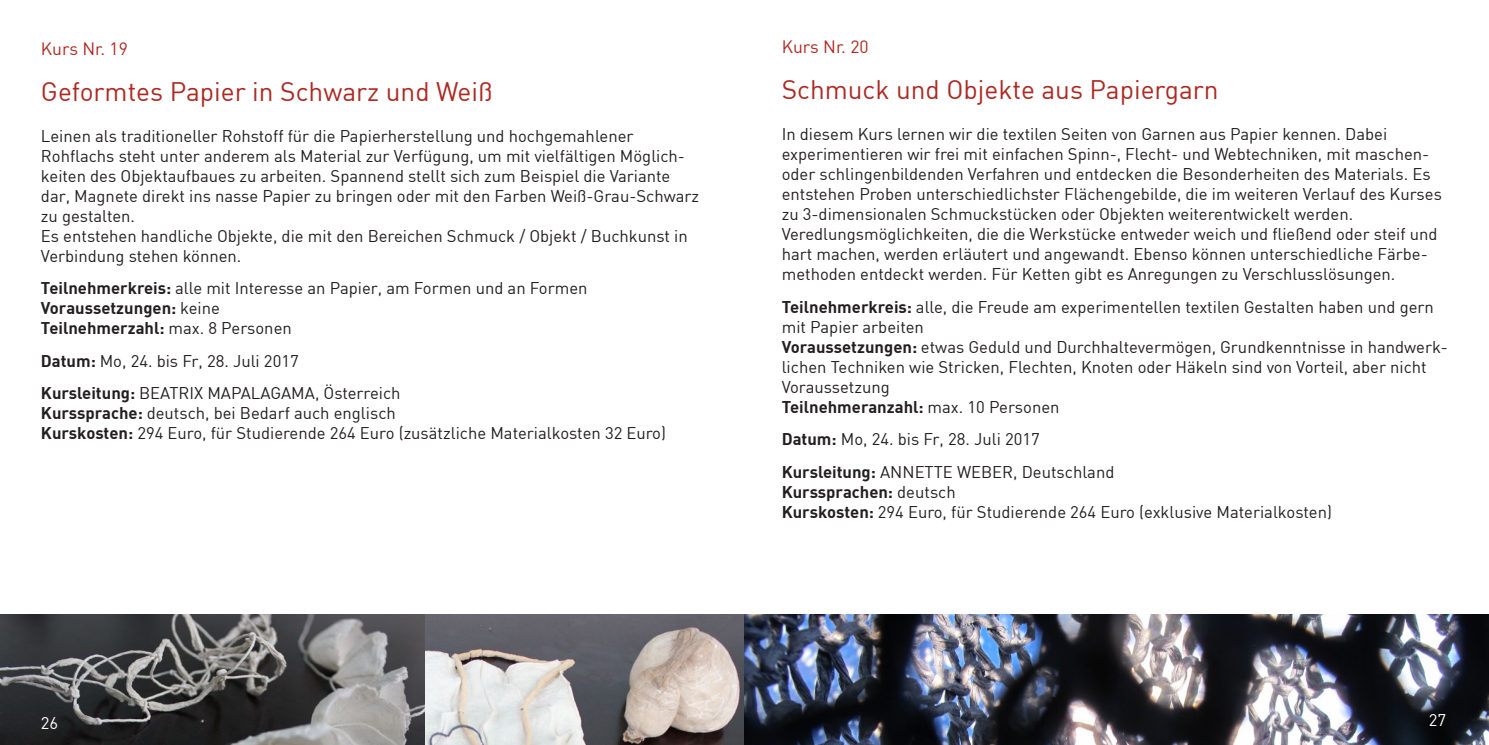
<style>
.page{position:relative;width:1489px;height:745px;background:#fff}
.page>*{position:absolute;margin:0;border:0;box-sizing:border-box;transform-origin:0 0}
.t1{font:26.25px "DIN";color:#ad2a23}
.t2{font:17.5px "DIN";color:#ad2a23}
.t3{font:17.5px "DIN";color:#fff}
.t4{font:16.62px/19.9px "DIN";color:#231f20}
.t5{font:16.62px "DIN";color:#fff}
.s1{font-weight:700}
</style>
<div class="page">
<img style="left:424px;top:614px;width:1064px;height:130px">
<img style="left:0;top:614px;width:424px;height:130px">
<p class="t2" style="left:41px;top:37px;width:88px">Kurs Nr. 19</p>
<h1 class="t1" style="left:41px;top:75px;width:453px">Geformtes Papier in Schwarz und Weiß</h1>
<p class="t4" style="left:41px;top:125px;width:659px">Leinen als traditioneller Rohstoff für die Papierherstellung und hochgemahlener Rohflachs steht unter anderem als Material zur Verfügung, um mit vielfältigen Möglich&shy;keiten des Objektaufbaues zu arbeiten. Spannend stellt sich zum Beispiel die Variante dar, Magnete direkt ins nasse Papier zu bringen oder mit den Farben Weiß-Grau-Schwarz zu gestalten.<br>Es entstehen handliche Objekte, die mit den Bereichen Schmuck / Objekt / Buchkunst in Verbindung stehen können.</p>
<p class="t4" style="left:41px;top:278px;width:548px"><span class="s1">Teilnehmerkreis:</span> alle mit Interesse an Papier, am Formen und an Formen<br><span class="s1">Voraussetzungen:</span> keine<br><span class="s1">Teilnehmerzahl:</span> max. 8 Personen</p>
<p class="t4" style="left:41px;top:344px;width:361px;line-height:32.6px"><span class="s1">Datum:</span> Mo, 24. bis Fr, 28. Juli 2017<br><span class="s1">Kursleitung:</span> BEATRIX MAPALAGAMA, Österreich</p>
<p class="t4" style="left:41px;top:403px;width:626px"><span class="s1">Kurssprache:</span> deutsch, bei Bedarf auch englisch<br><span class="s1">Kurskosten:</span> 294 Euro, für Studierende 264 Euro (zusätzliche Materialkosten 32 Euro)</p>
<p class="t2" style="left:781px;top:36px;width:88px">Kurs Nr. 20</p>
<h1 class="t1" style="left:781px;top:74px;width:438px">Schmuck und Objekte aus Papiergarn</h1>
<p class="t4" style="left:781px;top:124px;width:661px">In diesem Kurs lernen wir die textilen Seiten von Garnen aus Papier kennen. Dabei experimentieren wir frei mit einfachen Spinn-, Flecht- und Webtechniken, mit maschen&shy;oder schlingenbildenden Verfahren und entdecken die Besonderheiten des Materials. Es entstehen Proben unterschiedlichster Flächengebilde, die im weiteren Verlauf des Kurses zu 3-dimensionalen Schmuckstücken oder Objekten weiterentwickelt werden.<br>Veredlungsmöglichkeiten, die die Werkstücke entweder weich und fließend oder steif und hart machen, werden erläutert und angewandt. Ebenso können unterschiedliche Färbe&shy;methoden entdeckt werden. Für Ketten gibt es Anregungen zu Verschlusslösungen.</p>
<p class="t4" style="left:781px;top:296px;width:667px"><span class="s1">Teilnehmerkreis:</span> alle, die Freude am experimentellen textilen Gestalten haben und gern mit Papier arbeiten<br><span class="s1">Voraussetzungen:</span> etwas Geduld und Durchhaltevermögen, Grundkenntnisse in handwerk&shy;lichen Techniken wie Stricken, Flechten, Knoten oder Häkeln sind von Vorteil, aber nicht Voraussetzung<br><span class="s1">Teilnehmeranzahl:</span> max. 10 Personen</p>
<p class="t4" style="left:781px;top:422px;width:334px;line-height:32.6px"><span class="s1">Datum:</span> Mo, 24. bis Fr, 28. Juli 2017<br><span class="s1">Kursleitung:</span> ANNETTE WEBER, Deutschland</p>
<p class="t4" style="left:781px;top:481px;width:551px"><span class="s1">Kurssprachen:</span> deutsch<br><span class="s1">Kurskosten:</span> 294 Euro, für Studierende 264 Euro (exklusive Materialkosten)</p>
<p class="t5" style="left:41px;top:712px;width:19px">26</p>
<p class="t5" style="left:1428px;top:709px;width:19px">27</p>
<p class="t3" style="left:41px;top:709px;width:11px">6</p>
<p class="t3" style="left:1438px;top:709px;width:11px">7</p>
</div>
